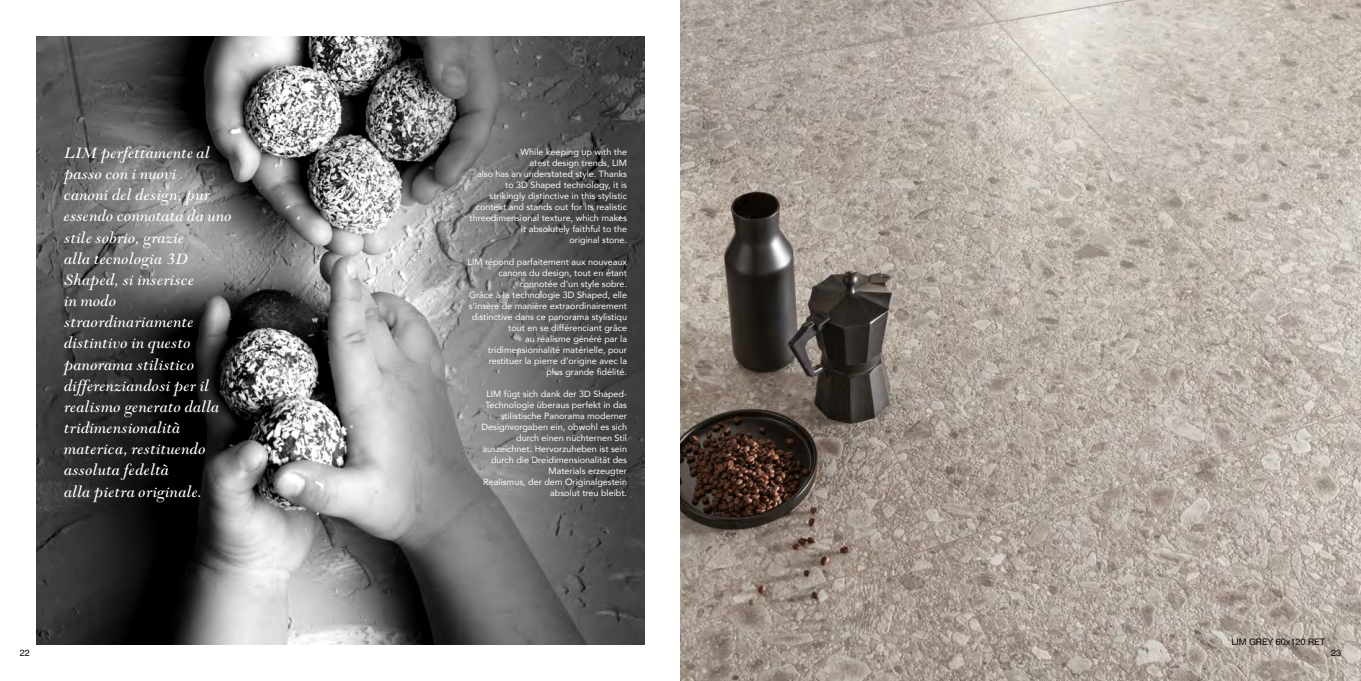
<style>
.page{position:relative;width:1361px;height:681px;background:#fff}
.page>*{position:absolute;margin:0;border:0;box-sizing:border-box;transform-origin:0 0}
.t1{font:italic 18px/21.1px "Goudy Modern MT Std";color:#fff}
.t2{font:9px/11px "Avenir";color:#fff;text-align:right}
.t3{font:9px "Helvetica Neue LT Std";color:#000}
.t4{font:9px "Helvetica LT Std";color:#000}
</style>
<div class="page">
<img style="left:36px;top:36px;width:608px;height:608px">
<img style="left:680px;top:0;width:681px;height:680px">
<p class="t1" style="left:64px;top:142px;width:169px">LIM perfettamente al passo con i nuovi<br>canoni del design, pur essendo connotata da uno stile sobrio, grazie<br>alla tecnologia 3D<br>Shaped, si inserisce<br>in modo straordinariamente distintivo in questo panorama stilistico differenziandosi per il realismo generato dalla tridimensionalità materica, restituendo assoluta fedeltà<br>alla pietra originale.</p>
<p class="t2" style="left:469px;top:146px;width:159px">While keeping up with the<br>atest design trends, LIM<br>also has an understated style. Thanks to 3D Shaped technology, it is strikingly distinctive in this stylistic context and stands out for its realistic threedimensional texture, which makes it absolutely faithful to the<br>original stone.</p>
<p class="t2" style="left:467px;top:256px;width:161px">LIM répond parfaitement aux nouveaux canons du design, tout en étant connotée d’un style sobre.<br>Grâce à la technologie 3D Shaped, elle s’insère de manière extraordinairement distinctive dans ce panorama stylistiqu tout en se différenciant grâce<br>au réalisme généré par la tridimensionnalité matérielle, pour restituer la pierre d’origine avec la<br>plus grande fidélité.</p>
<p class="t2" style="left:481px;top:388px;width:147px">LIM fügt sich dank der 3D Shaped-<br>Technologie überaus perfekt in das stilistische Panorama moderner<br>Designvorgaben ein, obwohl es sich durch einen nüchternen Stil auszeichnet. Hervorzuheben ist sein durch die Dreidimensionalität des<br>Materials erzeugter<br>Realismus, der dem Originalgestein absolut treu bleibt.</p>
<p class="t3" style="left:1231px;top:636px;width:95px">LIM GREY 60x120 RET</p>
<p class="t4" style="left:20px;top:647px;width:12px">22</p>
<p class="t4" style="left:1331px;top:647px;width:12px">23</p>
</div>
